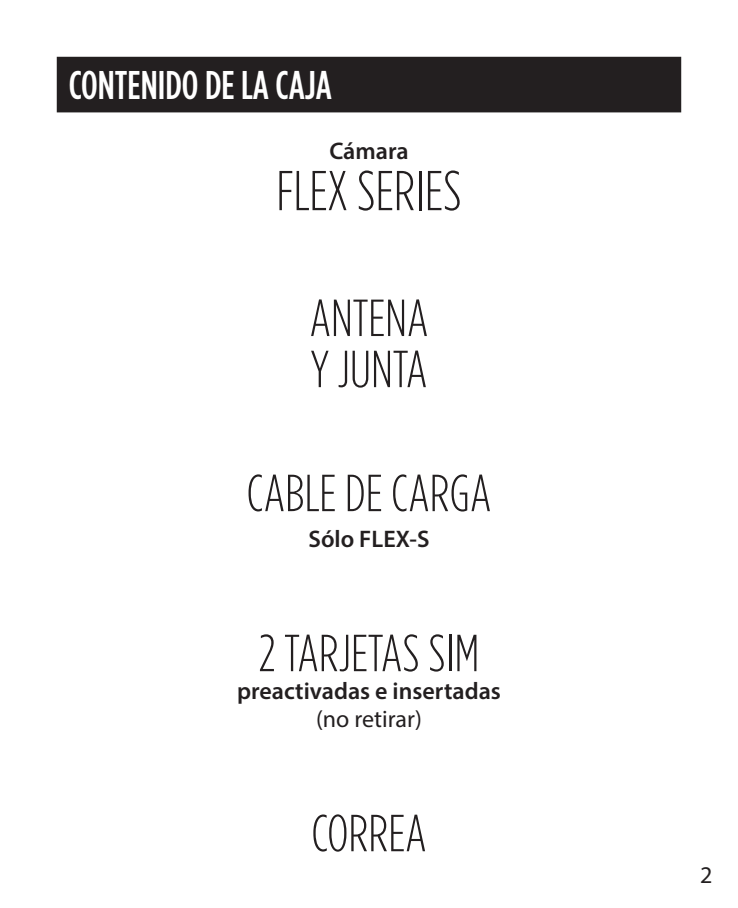
<style>
.page{position:relative;width:738px;height:908px;background:#fff}
.page>*{position:absolute;margin:0;border:0;box-sizing:border-box;transform-origin:0 0}
.t1{font:300 56px "Gotham Condensed";color:#231f20}
.t2{font:300 52px/51.2px "Gotham Condensed";color:#231f20}
.t3{font:500 40px "Gotham Condensed";color:#fff}
.t4{font:600 24px "Myriad Pro";color:#231f20}
.t5{font:24px "Myriad Pro";color:#231f20}
</style>
<div class="page">
<div style="left:57px;top:57px;width:623px;height:55px;background:#231f20"></div>
<p class="t3" style="left:69px;top:61px;width:264px">CONTENIDO DE LA CAJA</p>
<p class="t4" style="left:329px;top:136px;width:81px">Cámara</p>
<p class="t1" style="left:276px;top:159px;width:187px">FLEX SERIES</p>
<p class="t2" style="left:309px;top:292px;width:120px">ANTENA<br>Y JUNTA</p>
<p class="t2" style="left:246px;top:466px;width:246px">CABLE DE CARGA</p>
<p class="t4" style="left:308px;top:523px;width:123px">Sólo FLEX-S</p>
<p class="t2" style="left:258px;top:626px;width:222px">2 TARJETAS SIM</p>
<p class="t4" style="left:237px;top:675px;width:265px">preactivadas e insertadas</p>
<p class="t5" style="left:316px;top:704px;width:107px">(no retirar)</p>
<p class="t2" style="left:311px;top:806px;width:116px">CORREA</p>
<p class="t5" style="left:699px;top:860px;width:14px">2</p>
</div>
